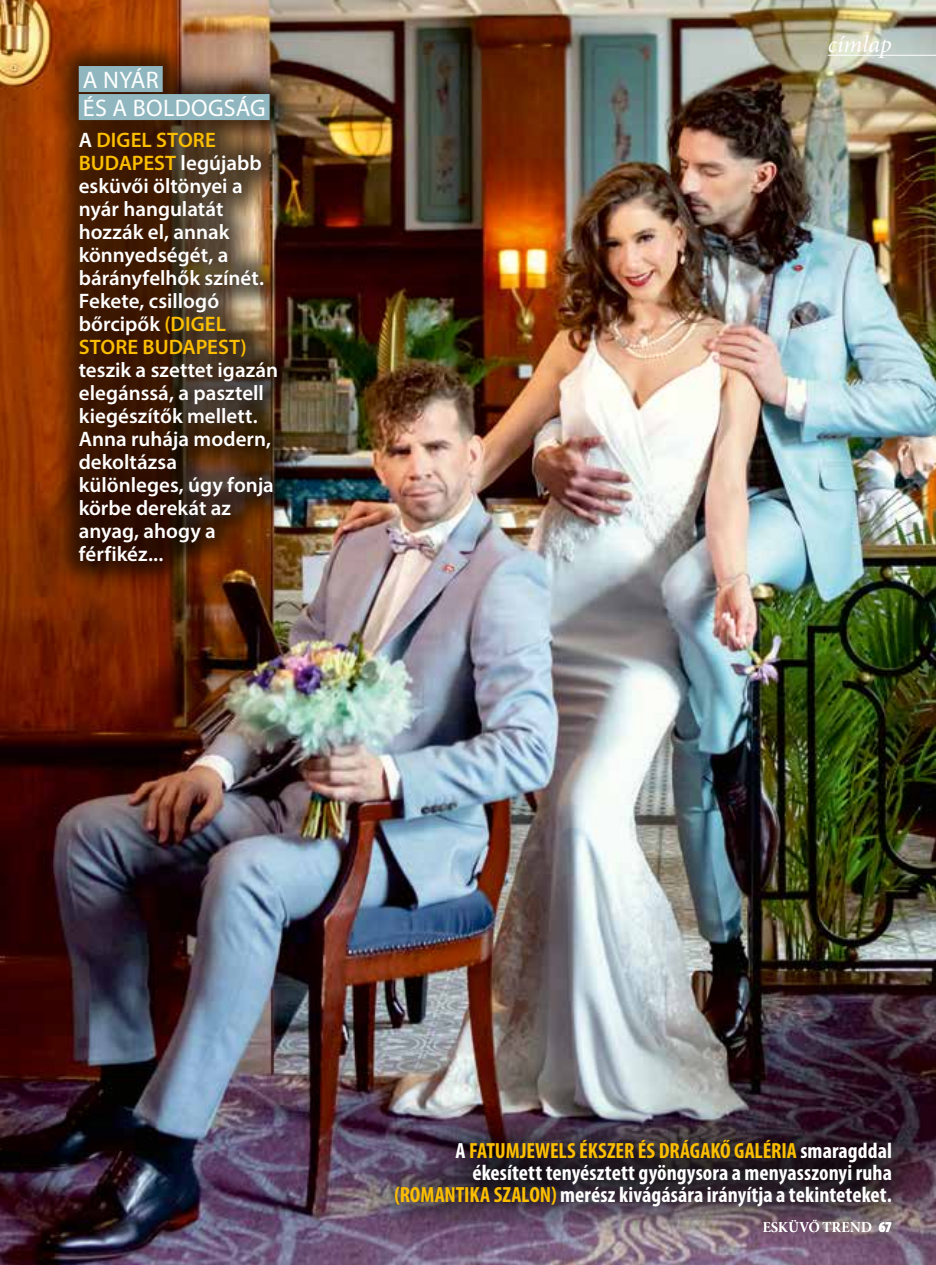
<style>
.page{position:relative;width:936px;height:1265px;background:#fff}
.page>*{position:absolute;margin:0;border:0;box-sizing:border-box;transform-origin:0 0}
.t1{font:24px/28px "Myriad Pro";letter-spacing:.01em;color:#fff}
.t2{font:italic 24px "Minion Pro";color:#fff}
.t3{font:700 condensed 22px/22px "Myriad Pro";letter-spacing:.005em;color:#fff;text-align:right}
.t4{font:600 21px/23px "Myriad Pro";color:#fff}
.t5{font:15px "Minion Pro Semibold Disp";letter-spacing:.025em;color:#fff}
.s1{color:#fcbe00}
.s2{font-family:"Myriad Pro";font-weight:900;font-stretch:condensed}
</style>
<div class="page">
<img style="left:0;top:0;width:935px;height:1264px">
<div style="left:49px;top:36px;width:257px;height:554px;background:#000;opacity:.64"></div>
<div style="left:79px;top:66px;width:84px;height:26px;background:#90b7bf"></div>
<div style="left:79px;top:94px;width:190px;height:26px;background:#90b7bf"></div>
<img style="left:359px;top:1104px;width:568px;height:136px">
<hr style="left:827px;top:55px;width:108px;height:1px;background:#fff">
<p class="t1" style="left:83px;top:66px;width:184px">A NYÁR<br>ÉS A BOLDOGSÁG</p>
<p class="t4" style="left:79px;top:128px;width:187px">A <span class="s1">DIGEL STORE<br>BUDAPEST</span> legújabb esküvői öltönyei a nyár hangulatát hozzák el, annak könnyedségét, a bárányfelhők színét.<br>Fekete, csillogó bőrcipők <span class="s1">(DIGEL<br>STORE BUDAPEST)</span></p>
<p class="t4" style="left:79px;top:358px;width:201px">teszik a szettet igazán elegánssá, a pasztell kiegészítők mellett.<br>Anna ruhája modern, dekoltázsa különleges, úgy fonja körbe derekát az anyag, ahogy a férfikéz...</p>
<p class="t2" style="left:827px;top:28px;width:65px">címlap</p>
<p class="t3" style="left:394px;top:1138px;width:499px">A <span class="s1">FATUMJEWELS ÉKSZER ÉS DRÁGAKŐ GALÉRIA</span> smaragddal ékesített tenyésztett gyöngysora a menyasszonyi ruha <span class="s1">(ROMANTIKA SZALON)</span> merész kivágására irányítja a tekinteteket.</p>
<p class="t5" style="left:762px;top:1217px;width:131px">ESKÜVŐ TREND <span class="s2">67</span></p>
</div>
